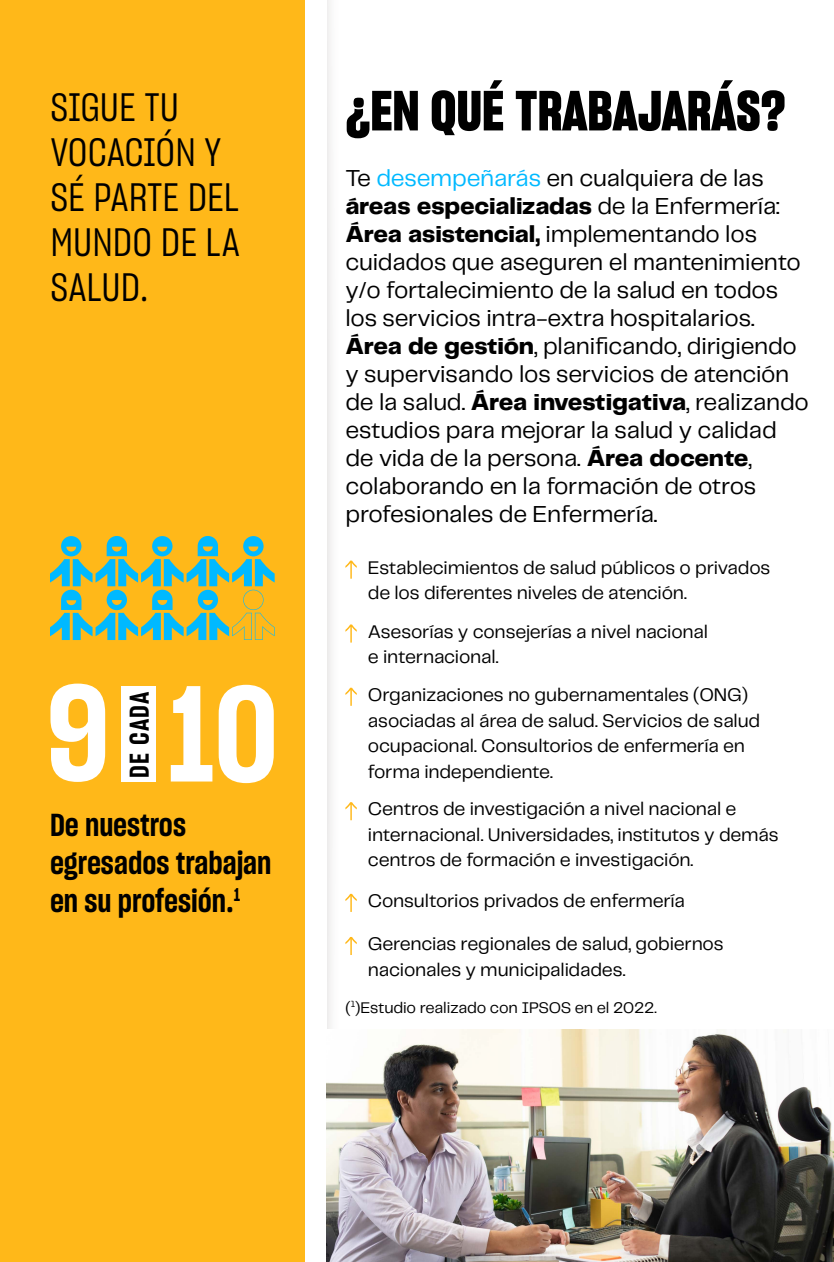
<style>
.page{position:relative;width:834px;height:1262px;background:#fff}
.page>*{position:absolute;margin:0;border:0;box-sizing:border-box;transform-origin:0 0}
.t1{font:133.05px "Sharp Grotesk Semi Bold 15";color:#fff}
.t2{font:55px "Sharp Grotesk Bold 15";color:#000}
.t3{font:39px/45px "Sharp Grotesk Book 15";color:#000}
.t4{font:31px/38px "Sharp Grotesk Semi Bold 15";color:#000}
.t5{font:26.5px "Sharp Grotesk Semi Bold 15";letter-spacing:.045em;color:#000}
.t6{font:24px/28px "PP Telegraf";letter-spacing:-.01em;color:#000}
.t7{font:800 24px/28px "Telegraf";letter-spacing:-.01em;color:#000}
.t8{font:19px/25.5px "PP Telegraf";letter-spacing:-.01em;color:#000}
.t9{font:16px "PP Telegraf";letter-spacing:-.015em;color:#000}
.s1{color:#00b9ff}
.s2{font-family:"PP Telegraf";font-weight:400}
.s3{font-family:"Telegraf";font-weight:800}
</style>
<div class="page">
<div style="left:0;top:0;width:316px;height:1262px;background:#ffb819"></div>
<div style="left:327px;top:0;width:5px;height:1029px;background:#f1f0f0"></div>
<div style="left:306px;top:0;width:21px;height:1262px;background:#fff"></div>
<div style="left:121px;top:686px;width:34px;height:96px;background:#fff"></div>
<svg style="left:50px;top:536px;width:225px;height:104px"></svg>
<svg style="left:345px;top:561px;width:12px;height:18px"></svg>
<svg style="left:345px;top:688px;width:12px;height:18px"></svg>
<svg style="left:345px;top:802px;width:12px;height:18px"></svg>
<svg style="left:345px;top:894px;width:12px;height:18px"></svg>
<svg style="left:345px;top:625px;width:12px;height:18px"></svg>
<svg style="left:345px;top:937px;width:12px;height:18px"></svg>
<img style="left:326px;top:1030px;width:508px;height:232px">
<h3 class="t3" style="left:50px;top:83px;width:191px">SIGUE TU<br>VOCACIÓN Y<br>SÉ PARTE DEL<br>MUNDO DE LA<br>SALUD.</h3>
<h1 class="t1" style="left:47px;top:640px;width:65px">9</h1>
<h3 class="t5" style="left:121px;top:778px;width:88px;rotate:-90deg">DE CADA</h3>
<h1 class="t1" style="left:168px;top:641px;width:112px">10</h1>
<h3 class="t4" style="left:50px;top:805px;width:223px">De nuestros egresados trabajan en su profesión.<sup>1</sup></h3>
<h2 class="t2" style="left:346px;top:73px;width:441px">¿EN QUÉ TRABAJARÁS?</h2>
<p class="t6" style="left:345px;top:163px;width:420px">Te <span class="s1">desempeñarás</span> en cualquiera de las</p>
<p class="t7" style="left:345px;top:192px;width:436px">áreas especializadas <span class="s2">de la Enfermería:<br></span>Área asistencial, <span class="s2">implementando los</span></p>
<p class="t6" style="left:345px;top:247px;width:465px">cuidados que aseguren el mantenimiento y/o fortalecimiento de la salud en todos los servicios intra-extra hospitalarios.<br><span class="s3">Área de gestión</span>, planificando, dirigiendo y supervisando los servicios de atención de la salud. <span class="s3">Área investigativa</span>, realizando estudios para mejorar la salud y calidad de vida de la persona. <span class="s3">Área docente</span>, colaborando en la formación de otros profesionales de Enfermería.</p>
<p class="t8" style="left:368px;top:554px;width:404px">Establecimientos de salud públicos o privados de los diferentes niveles de atención.</p>
<p class="t8" style="left:368px;top:618px;width:342px">Asesorías y consejerías a nivel nacional e internacional.</p>
<p class="t8" style="left:368px;top:681px;width:394px">Organizaciones no gubernamentales (ONG) asociadas al área de salud. Servicios de salud ocupacional. Consultorios de enfermería en forma independiente.</p>
<p class="t8" style="left:368px;top:796px;width:412px">Centros de investigación a nivel nacional e internacional. Universidades, institutos y demás centros de formación e investigación.</p>
<p class="t8" style="left:368px;top:887px;width:319px">Consultorios privados de enfermería</p>
<p class="t8" style="left:368px;top:931px;width:357px">Gerencias regionales de salud, gobiernos nacionales y municipalidades.</p>
<p class="t9" style="left:346px;top:997px;width:313px">(<sup>1</sup>)Estudio realizado con IPSOS en el 2022.</p>
</div>
